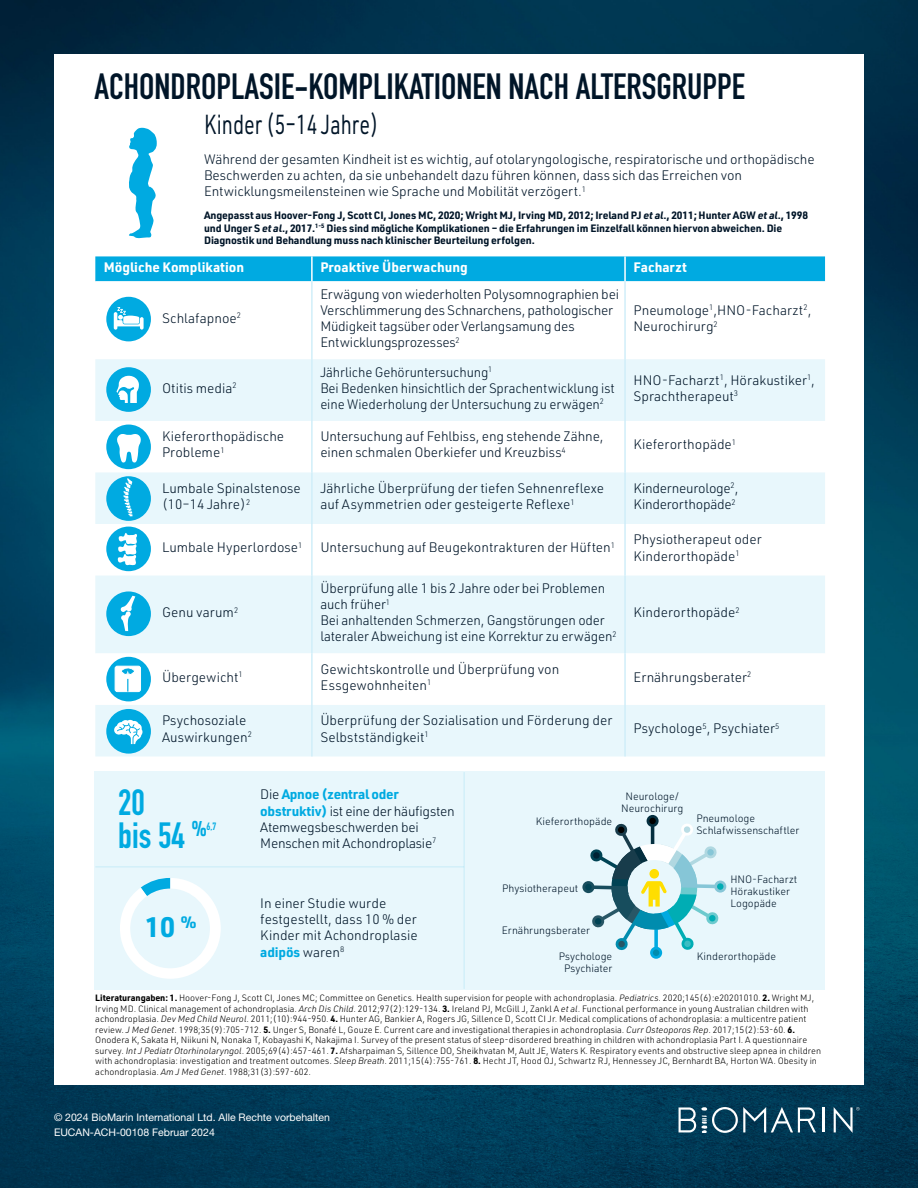
<style>
.page{position:relative;width:918px;height:1188px;background:#fff}
.page>*{position:absolute;margin:0;border:0;box-sizing:border-box;transform-origin:0 0}
.t1{font:700 36px "DIN Condensed";color:#001528}
.t2{font:700 36px/33px "DIN Condensed";color:#00aae1}
.t3{font:700 27.75px "URWDIN";color:#00aae1}
.t4{font:27px "URWDIN";color:#001528;scale:.73 1}
.t5{font:300 13.5px/16.2px "URWDIN";letter-spacing:-.005em;color:#001528}
.t6{font:700 13.5px "URWDIN";color:#fff}
.t7{font:700 10.5px/12.6px "URWDIN";letter-spacing:-.01em;color:#001528}
.t8{font:300 10.5px/12px "URWDIN";color:#001528;text-align:center}
.t9{font:10.5px/15px "Helvetica Neue LT Pro";color:#fff}
.t10{font:300 9px/10.5px "URWDIN";color:#000}
.s1{font-style:italic}
.s2{font-weight:700;color:#00aae1}
.s3{font-weight:700}
</style>
<div class="page">
<img style="left:0;top:0;width:918px;height:1188px">
<div style="left:54px;top:54px;width:810px;height:1030px;background:#fff"></div>
<hr style="left:823px;top:1107px;width:2px;height:25px;background:#fff">
<svg style="left:834px;top:1107px;width:26px;height:26px"></svg>
<svg style="left:679px;top:1107px;width:137px;height:26px;background:#3d687d"></svg>
<svg style="left:129px;top:128px;width:28px;height:110px"></svg>
<div style="left:94px;top:771px;width:731px;height:218px;background:#e8f7fc"></div>
<hr style="left:463px;top:772px;width:2px;height:217px;background:#00aae1">
<hr style="left:95px;top:866px;width:369px;height:2px;background:#00aae1">
<svg style="left:120px;top:878px;width:101px;height:101px"></svg>
<div style="left:130px;top:889px;width:80px;height:79px;background:#e8f7fc;border-radius:50%"></div>
<div style="left:95px;top:256px;width:730px;height:25px;background:#00aae1"></div>
<svg style="left:95px;top:359px;width:730px;height:397px;fill:#e8f7fc"></svg>
<hr style="left:311px;top:256px;width:2px;height:25px;background:#fff">
<hr style="left:624px;top:256px;width:2px;height:25px;background:#fff">
<hr style="left:311px;top:281px;width:2px;height:78px;background:#d0eef9">
<hr style="left:624px;top:281px;width:2px;height:78px;background:#d0eef9">
<hr style="left:311px;top:359px;width:2px;height:62px;background:#d0eef9">
<hr style="left:624px;top:359px;width:2px;height:62px;background:#d0eef9">
<hr style="left:311px;top:421px;width:2px;height:51px;background:#d0eef9">
<hr style="left:624px;top:421px;width:2px;height:51px;background:#d0eef9">
<hr style="left:311px;top:472px;width:2px;height:52px;background:#d0eef9">
<hr style="left:624px;top:472px;width:2px;height:52px;background:#d0eef9">
<hr style="left:311px;top:524px;width:2px;height:52px;background:#d0eef9">
<hr style="left:624px;top:524px;width:2px;height:52px;background:#d0eef9">
<hr style="left:311px;top:576px;width:2px;height:77px;background:#d0eef9">
<hr style="left:624px;top:576px;width:2px;height:77px;background:#d0eef9">
<hr style="left:311px;top:705px;width:2px;height:51px;background:#d0eef9">
<hr style="left:624px;top:705px;width:2px;height:51px;background:#d0eef9">
<div style="left:106px;top:425px;width:45px;height:44px;background:#00aae1;border-radius:50%"></div>
<svg style="left:117px;top:434px;width:24px;height:29px"></svg>
<div style="left:106px;top:476px;width:45px;height:45px;background:#00aae1;border-radius:50%"></div>
<svg style="left:123px;top:478px;width:10px;height:38px"></svg>
<div style="left:106px;top:527px;width:45px;height:44px;background:#00aae1;border-radius:50%"></div>
<svg style="left:118px;top:533px;width:19px;height:33px"></svg>
<div style="left:106px;top:591px;width:45px;height:45px;background:#00aae1;border-radius:50%"></div>
<svg style="left:120px;top:593px;width:23px;height:38px"></svg>
<svg style="left:95px;top:653px;width:730px;height:52px"></svg>
<div style="left:106px;top:709px;width:45px;height:45px;background:#00aae1;border-radius:50%"></div>
<svg style="left:114px;top:720px;width:29px;height:24px"></svg>
<div style="left:106px;top:367px;width:45px;height:45px;background:#00aae1;border-radius:50%"></div>
<svg style="left:117px;top:376px;width:22px;height:27px"></svg>
<div style="left:106px;top:297px;width:45px;height:44px;background:#00aae1;border-radius:50%"></div>
<svg style="left:114px;top:307px;width:30px;height:23px"></svg>
<svg style="left:582px;top:815px;width:144px;height:144px"></svg>
<h1 class="t1" style="left:94px;top:63px;width:652px">ACHONDROPLASIE-KOMPLIKATIONEN NACH ALTERSGRUPPE</h1>
<h3 class="t4" style="left:204px;top:107px;width:241px">Kinder (5–14 Jahre)</h3>
<p class="t5" style="left:204px;top:150px;width:612px">Während der gesamten Kindheit ist es wichtig, auf otolaryngologische, respiratorische und orthopädische<br>Beschwerden zu achten, da sie unbehandelt dazu führen können, dass sich das Erreichen von<br>Entwicklungsmeilensteinen wie Sprache und Mobilität verzögert.<sup>1</sup></p>
<p class="t7" style="left:204px;top:209px;width:605px">Angepasst aus Hoover-Fong J, Scott CI, Jones MC, 2020; Wright MJ, Irving MD, 2012; Ireland PJ <span class="s1">et al</span>., 2011; Hunter AGW <span class="s1">et al</span>., 1998 und Unger S <span class="s1">et al</span>., 2017.<sup>1-5</sup> Dies sind mögliche Komplikationen – die Erfahrungen im Einzelfall können hiervon abweichen. Die<br>Diagnostik und Behandlung muss nach klinischer Beurteilung erfolgen.</p>
<p class="t6" style="left:104px;top:258px;width:142px">Mögliche Komplikation</p>
<p class="t6" style="left:320px;top:258px;width:149px">Proaktive Überwachung</p>
<p class="t6" style="left:634px;top:258px;width:55px">Facharzt</p>
<p class="t5" style="left:162px;top:310px;width:81px">Schlafapnoe<sup>2</sup></p>
<p class="t5" style="left:320px;top:285px;width:300px">Erwägung von wiederholten Polysomnographien bei Verschlimmerung des Schnarchens, pathologischer Müdigkeit tagsüber oder Verlangsamung des Entwicklungsprozesses<sup>2</sup></p>
<p class="t5" style="left:634px;top:302px;width:179px">Pneumologe<sup>1</sup>,HNO-Facharzt<sup>2</sup>,<br>Neurochirurg<sup>2</sup></p>
<p class="t5" style="left:162px;top:379px;width:76px">Otitis media<sup>2</sup></p>
<p class="t5" style="left:320px;top:363px;width:296px">Jährliche Gehöruntersuchung<sup>1<br></sup>Bei Bedenken hinsichtlich der Sprachentwicklung ist eine Wiederholung der Untersuchung zu erwägen<sup>2</sup></p>
<p class="t5" style="left:634px;top:371px;width:183px">HNO-Facharzt<sup>1</sup>, Hörakustiker<sup>1</sup>,<br>Sprachtherapeut<sup>3</sup></p>
<p class="t5" style="left:162px;top:428px;width:124px">Kieferorthopädische<br>Probleme<sup>1</sup></p>
<p class="t5" style="left:320px;top:428px;width:285px">Untersuchung auf Fehlbiss, eng stehende Zähne, einen schmalen Oberkiefer und Kreuzbiss<sup>4</sup></p>
<p class="t5" style="left:634px;top:436px;width:104px">Kieferorthopäde<sup>1</sup></p>
<p class="t5" style="left:162px;top:480px;width:140px">Lumbale Spinalstenose (10–14 Jahre)<sup>2</sup></p>
<p class="t5" style="left:320px;top:480px;width:285px">Jährliche Überprüfung der tiefen Sehnenreflexe auf Asymmetrien oder gesteigerte Reflexe<sup>1</sup></p>
<p class="t5" style="left:634px;top:480px;width:106px">Kinderneurologe<sup>2</sup>,<br>Kinderorthopäde<sup>2</sup></p>
<p class="t5" style="left:162px;top:539px;width:142px">Lumbale Hyperlordose<sup>1</sup></p>
<p class="t5" style="left:320px;top:539px;width:296px">Untersuchung auf Beugekontrakturen der Hüften<sup>1</sup></p>
<p class="t5" style="left:634px;top:531px;width:130px">Physiotherapeut oder<br>Kinderorthopäde<sup>1</sup></p>
<p class="t5" style="left:162px;top:604px;width:78px">Genu varum<sup>2</sup></p>
<p class="t5" style="left:320px;top:580px;width:298px">Überprüfung alle 1 bis 2 Jahre oder bei Problemen auch früher<sup>1<br></sup>Bei anhaltenden Schmerzen, Gangstörungen oder lateraler Abweichung ist eine Korrektur zu erwägen<sup>2</sup></p>
<p class="t5" style="left:634px;top:604px;width:108px">Kinderorthopäde<sup>2</sup></p>
<p class="t5" style="left:162px;top:669px;width:82px">Übergewicht<sup>1</sup></p>
<p class="t5" style="left:320px;top:661px;width:240px">Gewichtskontrolle und Überprüfung von<br>Essgewohnheiten<sup>1</sup></p>
<p class="t5" style="left:634px;top:669px;width:119px">Ernährungsberater<sup>2</sup></p>
<p class="t5" style="left:162px;top:712px;width:91px">Psychosoziale<br>Auswirkungen<sup>2</sup></p>
<p class="t5" style="left:320px;top:712px;width:294px">Überprüfung der Sozialisation und Förderung der<br>Selbstständigkeit<sup>1</sup></p>
<p class="t5" style="left:634px;top:720px;width:147px">Psychologe<sup>5</sup>, Psychiater<sup>5</sup></p>
<p class="t5" style="left:260px;top:786px;width:196px">Die <span class="s2">Apnoe (zentral oder obstruktiv)</span> ist eine der häufigsten<br>Atemwegsbeschwerden bei<br>Menschen mit Achondroplasie<sup>7</sup></p>
<h1 class="t2" style="left:118px;top:786px;width:100px">20<br>bis 54 <sup>%</sup><sup>6,7</sup></h1>
<p class="t8" style="left:621px;top:790px;width:64px">Neurologe/<br>Neurochirurg</p>
<p class="t8" style="left:536px;top:815px;width:78px">Kieferorthopäde</p>
<h2 class="t3" style="left:145px;top:908px;width:53px">10 <sup>%</sup></h2>
<p class="t5" style="left:260px;top:895px;width:159px">In einer Studie wurde festgestellt, dass 10 % der<br>Kinder mit Achondroplasie <span class="s2">adipös</span> waren<sup>8</sup></p>
<p class="t8" style="left:502px;top:882px;width:78px">Physiotherapeut</p>
<p class="t8" style="left:502px;top:924px;width:90px">Ernährungsberater</p>
<p class="t8" style="left:559px;top:950px;width:55px">Psychologe<br>Psychiater</p>
<p class="t8" style="left:696px;top:812px;width:105px;text-align:left">Pneumologe<br>Schlafwissenschaftler</p>
<p class="t8" style="left:730px;top:873px;width:69px;text-align:left">HNO-Facharzt<br>Hörakustiker<br>Logopäde</p>
<p class="t8" style="left:697px;top:950px;width:81px">Kinderorthopäde</p>
<p class="t10" style="left:95px;top:993px;width:727px"><span class="s3">Literaturangaben: 1.</span> Hoover-Fong J, Scott CI, Jones MC; Committee on Genetics. Health supervision for people with achondroplasia. <span class="s1">Pediatrics.</span> 2020;145(6):e20201010. <span class="s3">2.</span> Wright MJ, Irving MD. Clinical management of achondroplasia. <span class="s1">Arch Dis Child</span>. 2012;97(2):129-134. <span class="s3">3.</span> Ireland PJ, McGill J, Zankl A <span class="s1">et al</span>. Functional performance in young Australian children with achondroplasia. <span class="s1">Dev Med Child Neurol</span>. 2011;(10):944-950. <span class="s3">4.</span> Hunter AG, Bankier A, Rogers JG, Sillence D, Scott CI Jr. Medical complications of achondroplasia: a multicentre patient review. <span class="s1">J Med Genet</span>. 1998;35(9):705-712. <span class="s3">5.</span> Unger S, Bonafé L, Gouze E. Current care and investigational therapies in achondroplasia. <span class="s1">Curr Osteoporos Rep</span>. 2017;15(2):53-60. <span class="s3">6.<br></span>Onodera K, Sakata H, Niikuni N, Nonaka T, Kobayashi K, Nakajima I. Survey of the present status of sleep-disordered breathing in children with achondroplasia Part I. A questionnaire survey. <span class="s1">Int J Pediatr Otorhinolaryngol</span>. 2005;69(4):457-461. <span class="s3">7.</span> Afsharpaiman S, Sillence DO, Sheikhvatan M, Ault JE, Waters K. Respiratory events and obstructive sleep apnea in children with achondroplasia: investigation and treatment outcomes. <span class="s1">Sleep Breath</span>. 2011;15(4):755-761. <span class="s3">8.</span> Hecht JT, Hood OJ, Schwartz RJ, Hennessey JC, Bernhardt BA, Horton WA. Obesity in achondroplasia. <span class="s1">Am J Med Genet</span>. 1988;31(3):597-602.</p>
<p class="t9" style="left:54px;top:1109px;width:278px">© 2024 BioMarin International Ltd. Alle Rechte vorbehalten<br>EUCAN-ACH-00108 Februar 2024</p>
</div>
